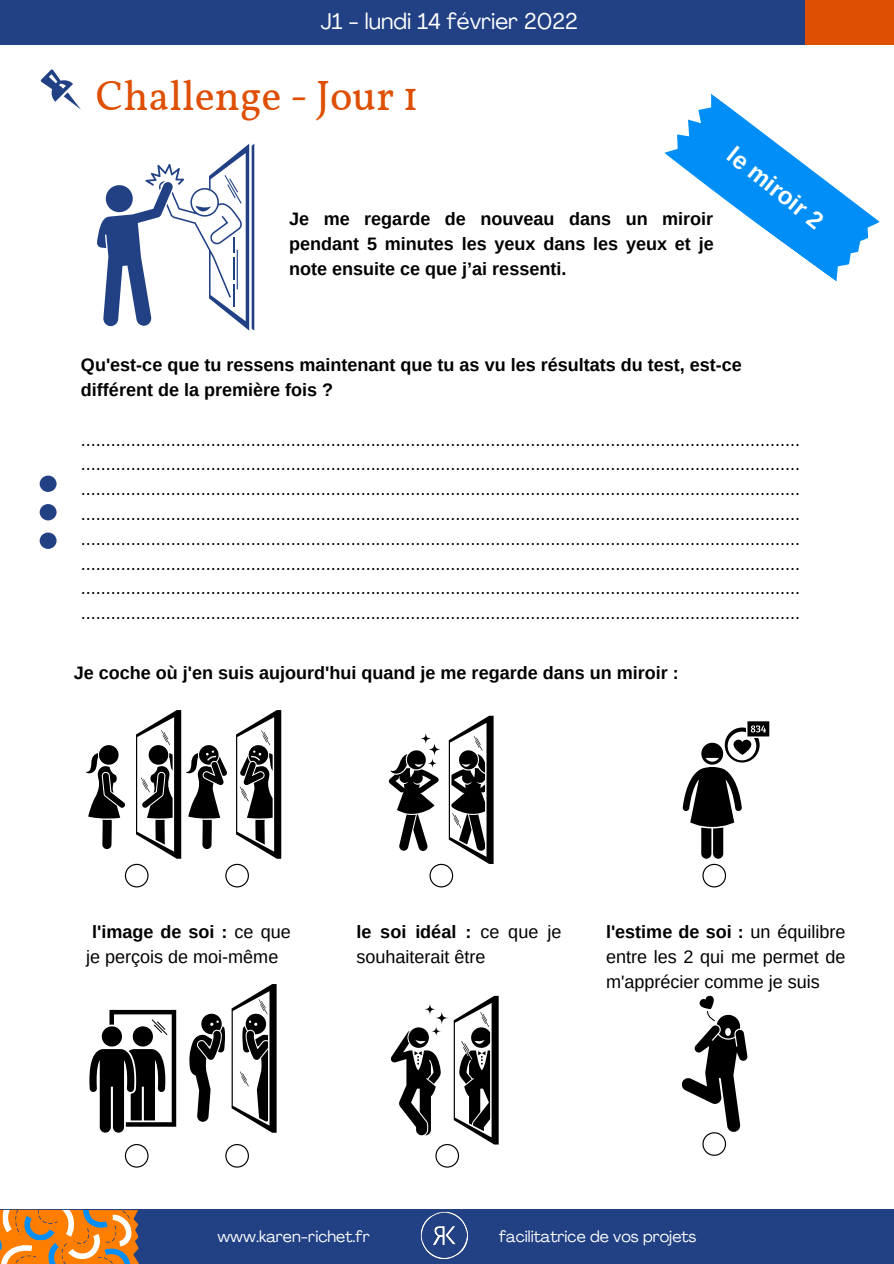
<style>
.page{position:relative;width:894px;height:1264px;background:#fff}
.page>*{position:absolute;margin:0;border:0;box-sizing:border-box;transform-origin:0 0}
.t1{font:42.15px "Vollkorn";color:#de4e03}
.t2{font:700 24px "Arimo";color:#fff}
.t3{font:22.35px "Agrandir";color:#fff}
.t4{font:18px/24.8px "Arimo";color:#000;text-align:justify}
.t5{font:700 18px/24.8px "Arimo";color:#000}
.t6{font:15.9px "Agrandir";color:#fff}
.s1{font-weight:700}
</style>
<div class="page">
<div style="left:772px;top:0;width:121px;height:45px;background:#de4e03"></div>
<div style="left:0;top:0;width:804px;height:45px;background:#224185"></div>
<div style="left:0;top:1209px;width:893px;height:54px;background:#224185"></div>
<svg style="left:0;top:1209px;width:139px;height:54px;background:#dd8c3c"></svg>
<svg style="left:664px;top:94px;width:216px;height:187px"></svg>
<svg style="left:40px;top:69px;width:41px;height:41px"></svg>
<div style="left:40px;top:475px;width:17px;height:17px;background:#224185;border-radius:50%"></div>
<div style="left:40px;top:504px;width:17px;height:16px;background:#224185;border-radius:50%"></div>
<div style="left:40px;top:532px;width:17px;height:17px;background:#224185;border-radius:50%"></div>
<img style="left:420px;top:1211px;width:48px;height:49px">
<svg style="left:97px;top:144px;width:157px;height:186px"></svg>
<svg style="left:189px;top:984px;width:87px;height:148px"></svg>
<svg style="left:89px;top:1009px;width:87px;height:123px"></svg>
<svg style="left:86px;top:710px;width:195px;height:177px"></svg>
<svg style="left:388px;top:715px;width:105px;height:172px"></svg>
<svg style="left:682px;top:721px;width:87px;height:166px"></svg>
<svg style="left:125px;top:1144px;width:23px;height:23px"></svg>
<svg style="left:225px;top:1144px;width:24px;height:23px"></svg>
<svg style="left:391px;top:995px;width:107px;height:172px"></svg>
<svg style="left:681px;top:995px;width:66px;height:160px"></svg>
<p class="t3" style="left:320px;top:12px;width:259px">J1 - lundi 14 février 2022</p>
<p class="t1" style="left:96px;top:70px;width:324px">Challenge - Jour 1</p>
<p class="t5" style="left:289px;top:207px;width:426px;text-align:justify">Je me regarde de nouveau dans un miroir pendant 5 minutes les yeux dans les yeux et je note ensuite ce que j’ai ressenti.</p>
<p class="t2" style="left:738px;top:142px;width:116px;rotate:38deg">le miroir 2</p>
<p class="t5" style="left:81px;top:352px;width:662px">Qu'est-ce que tu ressens maintenant que tu as vu les résultats du test, est-ce différent de la première fois ?</p>
<p class="t4" style="left:81px;top:427px;width:720px">................................................................................................................................................ ................................................................................................................................................ ................................................................................................................................................ ................................................................................................................................................ ................................................................................................................................................ ................................................................................................................................................ ................................................................................................................................................ ................................................................................................................................................</p>
<p class="t5" style="left:74px;top:660px;width:606px">Je coche où j'en suis aujourd'hui quand je me regarde dans un miroir :</p>
<p class="t4" style="left:86px;top:919px;width:206px;text-indent:6px"><span class="s1">l'image de soi :</span> ce que je perçois de moi-même</p>
<p class="t4" style="left:356px;top:919px;width:206px"><span class="s1">le soi idéal :</span> ce que je souhaiterait être</p>
<p class="t4" style="left:606px;top:919px;width:241px"><span class="s1">l'estime de soi :</span> un équilibre entre les 2 qui me permet de m'apprécier comme je suis</p>
<p class="t6" style="left:217px;top:1229px;width:154px">www.karen-richet.fr</p>
<p class="t6" style="left:499px;top:1229px;width:199px">facilitatrice de vos projets</p>
</div>
